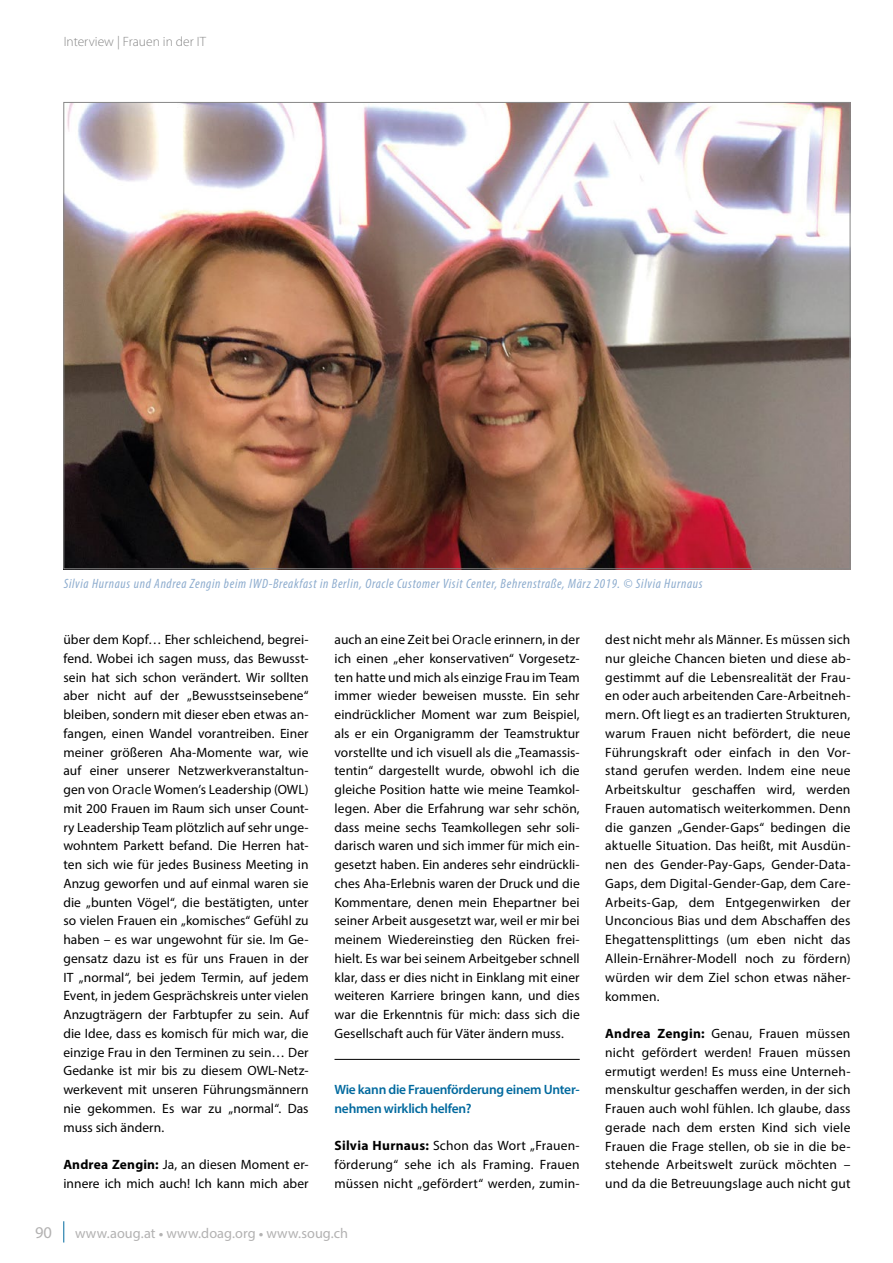
<style>
.page{position:relative;width:893px;height:1263px;background:#fff}
.page>*{position:absolute;margin:0;border:0;box-sizing:border-box;transform-origin:0 0}
.t1{font:16.5px "Myriad Pro";color:#b3b2b2}
.t2{font:14.25px "Myriad Pro";letter-spacing:.005em;color:#b3b2b2}
.t3{font:13.5px/18.8px "Myriad Pro";letter-spacing:.01em;color:#000;text-align:justify}
.t4{font:italic condensed 13.5px "Myriad Pro";letter-spacing:.05em;color:#8dacce}
.t5{font:600 13.5px/18.8px "Myriad Pro";letter-spacing:-.02em;color:#00699e}
.t6{font:300 13.5px "Myriad Pro";color:#878787}
.s1{font-family:"Open Sans";font-size:12.75px}
.s2{font-weight:700}
.s3{font-size:16.5px}
</style>
<div class="page">
<svg style="left:63px;top:1221px;width:1px;height:21px"></svg>
<hr style="left:334px;top:1059px;width:246px;height:1px;background:#000">
<img style="left:65px;top:104px;width:783px;height:463px">
<p class="t6" style="left:64px;top:35px;width:144px">Interview | Frauen in der IT</p>
<p class="t4" style="left:64px;top:575px;width:640px">Silvia Hurnaus und Andrea Zengin beim IWD-Breakfast in Berlin, Oracle Customer Visit Center, Behrenstraße, März 2019. © Silvia Hurnaus</p>
<p class="t3" style="left:63px;top:630px;width:247px">über dem Kopf… Eher schleichend, begrei&shy;fend. Wobei ich sagen muss, das Bewusst&shy;sein hat sich schon verändert. Wir sollten aber nicht auf der „Bewusstseinsebene“ bleiben, sondern mit dieser eben etwas an&shy;fangen, einen Wandel vorantreiben. Einer meiner größeren Aha-Momente war, wie auf einer unserer Netzwerkveranstaltun&shy;gen von <span class="s1">Oracle</span> Women’s Leadership (OWL) mit 200 Frauen im Raum sich unser Count&shy;ry Leadership Team plötzlich auf sehr unge&shy;wohntem Parkett befand. Die Herren hat&shy;ten sich wie für jedes Business Meeting in Anzug geworfen und auf einmal waren sie die „bunten Vögel“, die bestätigten, unter so vielen Frauen ein „komisches“ Gefühl zu haben – es war ungewohnt für sie. Im Ge&shy;gensatz dazu ist es für uns Frauen in der IT „normal“, bei jedem Termin, auf jedem Event, in jedem Gesprächskreis unter vielen Anzugträgern der Farbtupfer zu sein. Auf die Idee, dass es komisch für mich war, die einzige Frau in den Terminen zu sein… Der Gedanke ist mir bis zu diesem OWL-Netz&shy;werkevent mit unseren Führungsmännern nie gekommen. Es war zu „normal“. Das muss sich ändern.</p>
<p class="t3" style="left:63px;top:1155px;width:247px"><span class="s2">Andrea Zengin:</span> Ja, an diesen Moment er&shy;innere ich mich auch! Ich kann mich aber</p>
<p class="t3" style="left:334px;top:630px;width:247px">auch an eine Zeit bei <span class="s1">Oracle</span> erinnern, in der ich einen „eher konservativen“ Vorgesetz&shy;ten hatte und mich als einzige Frau im Team immer wieder beweisen musste. Ein sehr eindrücklicher Moment war zum Beispiel, als er ein Organigramm der Teamstruktur vorstellte und ich visuell als die „Teamassis&shy;tentin“ dargestellt wurde, obwohl ich die gleiche Position hatte wie meine Teamkol&shy;legen. Aber die Erfahrung war sehr schön, dass meine sechs Teamkollegen sehr soli&shy;darisch waren und sich immer für mich ein&shy;gesetzt haben. Ein anderes sehr eindrückli&shy;ches Aha-Erlebnis waren der Druck und die Kommentare, denen mein Ehepartner bei seiner Arbeit ausgesetzt war, weil er mir bei meinem Wiedereinstieg den Rücken frei&shy;hielt. Es war bei seinem Arbeitgeber schnell klar, dass er dies nicht in Einklang mit einer weiteren Karriere bringen kann, und dies war die Erkenntnis für mich: dass sich die Gesellschaft auch für Väter ändern muss.</p>
<p class="t5" style="left:334px;top:1080px;width:247px">Wie kann die Frauenförderung einem Unter&shy;nehmen wirklich helfen?</p>
<p class="t3" style="left:334px;top:1136px;width:247px"><span class="s2">Silvia Hurnaus:</span> Schon das Wort „Frauen&shy;förderung“ sehe ich als Framing. Frauen müssen nicht „gefördert“ werden, zumin-</p>
<p class="t1" style="left:35px;top:1222px;width:18px">90</p>
<p class="t2" style="left:75px;top:1224px;width:275px">www.aoug.at <span class="s3">•</span> www.doag.org <span class="s3">•</span> www.soug.ch</p>
<p class="t3" style="left:605px;top:630px;width:247px">dest nicht mehr als Männer. Es müssen sich nur gleiche Chancen bieten und diese ab&shy;gestimmt auf die Lebensrealität der Frau&shy;en oder auch arbeitenden Care-Arbeitneh&shy;mern. Oft liegt es an tradierten Strukturen, warum Frauen nicht befördert, die neue Führungskraft oder einfach in den Vor&shy;stand gerufen werden. Indem eine neue Arbeitskultur geschaffen wird, werden Frauen automatisch weiterkommen. Denn die ganzen „Gender-Gaps“ bedingen die aktuelle Situation. Das heißt, mit Ausdün&shy;nen des Gender-Pay-Gaps, Gender-Data-Gaps, dem Digital-Gender-Gap, dem Care-Arbeits-Gap, dem Entgegenwirken der Unconcious Bias und dem Abschaffen des Ehegattensplittings (um eben nicht das Allein-Ernährer-Modell noch zu fördern) würden wir dem Ziel schon etwas näher&shy;kommen.</p>
<p class="t3" style="left:605px;top:1024px;width:247px"><span class="s2">Andrea Zengin:</span> Genau, Frauen müssen nicht gefördert werden! Frauen müssen ermutigt werden! Es muss eine Unterneh&shy;menskultur geschaffen werden, in der sich Frauen auch wohl fühlen. Ich glaube, dass gerade nach dem ersten Kind sich viele Frauen die Frage stellen, ob sie in die be&shy;stehende Arbeitswelt zurück möchten – und da die Betreuungslage auch nicht gut</p>
</div>
